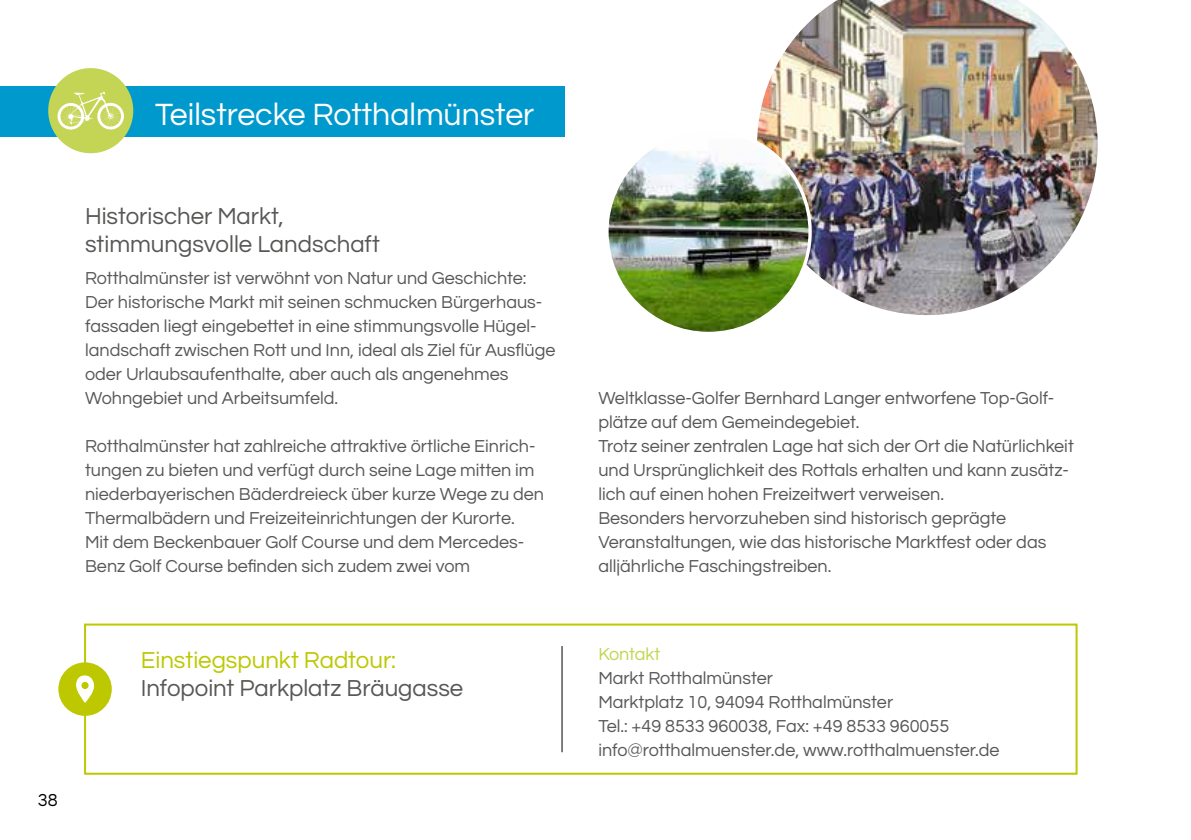
<style>
.page{position:relative;width:1191px;height:840px;background:#fff}
.page>*{position:absolute;margin:0;border:0;box-sizing:border-box;transform-origin:0 0}
.t1{font:32px "Questrial";color:#fff}
.t2{font:24px/28px "Questrial";color:#575756}
.t3{font:24px "Questrial";color:#bdc800}
.t4{font:18px/24px "Questrial";color:#575756}
.t5{font:18px "Questrial";letter-spacing:-.005em;color:#c2d450}
.t6{font:18px "Questrial";color:#000}
</style>
<div class="page">
<div style="left:0;top:87px;width:564px;height:50px;background:#0099cd"></div>
<div style="left:48px;top:68px;width:85px;height:85px;background:#c4d556;border-radius:50%"></div>
<svg style="left:57px;top:92px;width:67px;height:38px"></svg>
<div style="left:84px;top:623px;width:993px;height:151px;border:2px solid #bdc800"></div>
<div style="left:58px;top:662px;width:54px;height:53px;background:#bdc800;border-radius:50%"></div>
<svg style="left:76px;top:675px;width:18px;height:27px"></svg>
<svg style="left:81px;top:681px;width:8px;height:7px"></svg>
<hr style="left:561px;top:645px;width:1px;height:106px;background:#000">
<img style="left:757px;top:0;width:341px;height:315px">
<img style="left:607px;top:130px;width:203px;height:203px;border-radius:102px">
<h1 class="t1" style="left:155px;top:98px;width:381px">Teilstrecke Rotthalmünster</h1>
<h2 class="t2" style="left:85px;top:202px;width:296px">Historischer Markt, stimmungsvolle Landschaft</h2>
<p class="t4" style="left:85px;top:266px;width:472px">Rotthalmünster ist verwöhnt von Natur und Geschichte:<br>Der historische Markt mit seinen schmucken Bürgerhaus&shy;fassaden liegt eingebettet in eine stimmungsvolle Hügel&shy;landschaft zwischen Rott und Inn, ideal als Ziel für Ausflüge oder Urlaubsaufenthalte, aber auch als angenehmes Wohngebiet und Arbeitsumfeld.</p>
<p class="t4" style="left:85px;top:434px;width:460px">Rotthalmünster hat zahlreiche attraktive örtliche Einrich&shy;tungen zu bieten und verfügt durch seine Lage mitten im niederbayerischen Bäderdreieck über kurze Wege zu den Thermalbädern und Freizeiteinrichtungen der Kurorte.<br>Mit dem Beckenbauer Golf Course und dem Mercedes-Benz Golf Course befinden sich zudem zwei vom</p>
<h2 class="t3" style="left:141px;top:648px;width:257px">Einstiegspunkt Radtour:</h2>
<h2 class="t2" style="left:141px;top:674px;width:324px">Infopoint Parkplatz Bräugasse</h2>
<p class="t6" style="left:38px;top:791px;width:21px">38</p>
<p class="t4" style="left:598px;top:386px;width:477px">Weltklasse-Golfer Bernhard Langer entworfene Top-Golf&shy;plätze auf dem Gemeindegebiet.<br>Trotz seiner zentralen Lage hat sich der Ort die Natürlichkeit und Ursprünglichkeit des Rottals erhalten und kann zusätz&shy;lich auf einen hohen Freizeitwert verweisen.<br>Besonders hervorzuheben sind historisch geprägte Veranstaltungen, wie das historische Marktfest oder das alljährliche Faschingstreiben.</p>
<p class="t5" style="left:598px;top:644px;width:64px">Kontakt</p>
<p class="t4" style="left:598px;top:665px;width:403px">Markt Rotthalmünster<br>Marktplatz 10, 94094 Rotthalmünster<br>Tel.: +49 8533 960038, Fax: +49 8533 960055 info@rotthalmuenster.de, www.rotthalmuenster.de</p>
</div>
